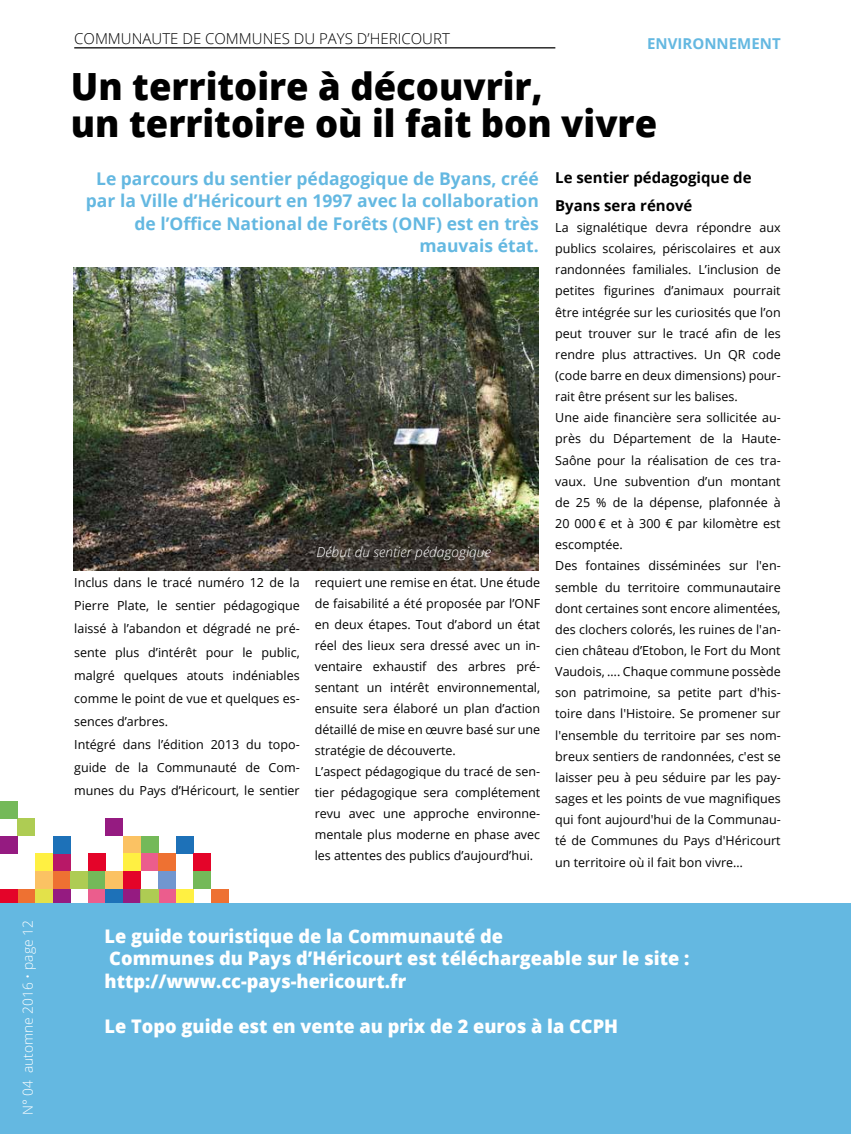
<style>
.page{position:relative;width:851px;height:1134px;background:#fff}
.page>*{position:absolute;margin:0;border:0;box-sizing:border-box;transform-origin:0 0}
.t1{font:800 37.5px/37.5px "Open Sans";color:#000}
.t2{font:800 18.75px/22.5px "Open Sans";color:#fff}
.t3{font:700 17.5px/22.5px "Open Sans";color:#64b8e1;text-align:right}
.t4{font:700 15px/27.9px "Open Sans";color:#000}
.t5{font:300 15px "Open Sans";color:#000}
.t6{font:700 15px "Open Sans";color:#64b8e1}
.t7{font:italic 300 13.75px "Open Sans";color:#fff}
.t8{font:300 13.75px "Open Sans";color:#fff}
.t9{font:12.5px/21.1px "Open Sans";color:#000}
</style>
<div class="page">
<div style="left:0;top:836px;width:18px;height:17px;background:#951b81"></div>
<div style="left:123px;top:836px;width:18px;height:17px;background:#fbc263"></div>
<div style="left:141px;top:836px;width:17px;height:17px;background:#74b959"></div>
<div style="left:53px;top:853px;width:17px;height:18px;background:#b81867"></div>
<div style="left:141px;top:853px;width:17px;height:18px;background:#eb5d8d"></div>
<div style="left:88px;top:871px;width:17px;height:18px;background:#74b959"></div>
<div style="left:158px;top:871px;width:18px;height:18px;background:#7196cf"></div>
<div style="left:18px;top:818px;width:17px;height:18px;background:#aecc53"></div>
<div style="left:88px;top:889px;width:17px;height:17px;background:#eb5d8d"></div>
<div style="left:123px;top:889px;width:18px;height:17px;background:#951b81"></div>
<div style="left:158px;top:889px;width:18px;height:17px;background:#eb5d8d"></div>
<div style="left:105px;top:818px;width:18px;height:18px;background:#951b81"></div>
<div style="left:105px;top:889px;width:18px;height:17px;background:#1d71b8"></div>
<div style="left:53px;top:836px;width:17px;height:17px;background:#1d71b8"></div>
<div style="left:35px;top:853px;width:18px;height:18px;background:#fff042"></div>
<div style="left:123px;top:853px;width:18px;height:18px;background:#fff042"></div>
<div style="left:158px;top:853px;width:18px;height:18px;background:#ee7132"></div>
<div style="left:53px;top:871px;width:17px;height:18px;background:#ee7132"></div>
<div style="left:70px;top:871px;width:18px;height:18px;background:#aecc53"></div>
<div style="left:18px;top:889px;width:17px;height:17px;background:#ee7132"></div>
<div style="left:35px;top:889px;width:18px;height:17px;background:#e3e14a"></div>
<div style="left:141px;top:889px;width:17px;height:17px;background:#aecc53"></div>
<div style="left:176px;top:889px;width:17px;height:17px;background:#fff042"></div>
<div style="left:211px;top:889px;width:17px;height:17px;background:#ee7132"></div>
<div style="left:0;top:801px;width:18px;height:17px;background:#74b959"></div>
<div style="left:176px;top:836px;width:17px;height:17px;background:#1d71b8"></div>
<div style="left:88px;top:853px;width:17px;height:18px;background:#e40429"></div>
<div style="left:193px;top:853px;width:18px;height:18px;background:#e40429"></div>
<div style="left:105px;top:871px;width:18px;height:18px;background:#fbc263"></div>
<svg style="left:193px;top:871px;width:18px;height:18px"></svg>
<div style="left:123px;top:871px;width:18px;height:18px;background:#e40429"></div>
<svg style="left:35px;top:871px;width:18px;height:18px"></svg>
<div style="left:0;top:889px;width:18px;height:17px;background:#e40429"></div>
<div style="left:53px;top:889px;width:17px;height:17px;background:#951b81"></div>
<div style="left:0;top:903px;width:850px;height:231px;background:#64b8e1"></div>
<hr style="left:74px;top:47px;width:481px;height:1px;background:#000">
<img style="left:73px;top:267px;width:466px;height:303px">
<hr style="left:850px;top:792px;width:1px;height:342px;background:#dadada">
<p class="t8" style="left:18px;top:1115px;width:196px;rotate:-90deg">N° 04 automne 2016 • page 12</p>
<p class="t5" style="left:74px;top:29px;width:377px">COMMUNAUTE DE COMMUNES DU PAYS D’HERICOURT</p>
<p class="t6" style="left:647px;top:33px;width:135px">ENVIRONNEMENT</p>
<h1 class="t1" style="left:71px;top:65px;width:587px">Un territoire à découvrir,<br>un territoire où il fait bon vivre</h1>
<h3 class="t3" style="left:86px;top:167px;width:454px">Le parcours du sentier pédagogique de Byans, créé par la Ville d’Héricourt en 1997 avec la collaboration de l’Office National de Forêts (ONF) est en très mauvais état.</h3>
<p class="t7" style="left:316px;top:543px;width:176px">Début du sentier pédagogique</p>
<p class="t9" style="left:74px;top:571px;width:227px;line-height:23.1px">Inclus dans le tracé numéro 12 de la Pierre Plate, le sentier pédagogique laissé à l’abandon et dégradé ne pré&shy;sente plus d’intérêt pour le public, malgré quelques atouts indéniables comme le point de vue et quelques es&shy;sences d’arbres.<br>Intégré dans l’édition 2013 du topo&shy;guide de la Communauté de Com&shy;munes du Pays d’Héricourt, le sentier</p>
<p class="t9" style="left:315px;top:572px;width:227px">requiert une remise en état. Une étude de faisabilité a été proposée par l’ONF en deux étapes. Tout d’abord un état réel des lieux sera dressé avec un in&shy;ventaire exhaustif des arbres pré&shy;sentant un intérêt environnemental, ensuite sera élaboré un plan d’action détaillé de mise en œuvre basé sur une stratégie de découverte.<br>L’aspect pédagogique du tracé de sen&shy;tier pédagogique sera complétement revu avec une approche environne&shy;mentale plus moderne en phase avec les attentes des publics d’aujourd’hui.</p>
<p class="t4" style="left:555px;top:163px;width:198px">Le sentier pédagogique de<br>Byans sera rénové</p>
<p class="t9" style="left:555px;top:217px;width:227px">La signalétique devra répondre aux publics scolaires, périscolaires et aux randonnées familiales. L’inclusion de petites figurines d’animaux pourrait être intégrée sur les curiosités que l’on peut trouver sur le tracé afin de les rendre plus attractives. Un QR code (code barre en deux dimensions) pour&shy;rait être présent sur les balises.<br>Une aide financière sera sollicitée au&shy;près du Département de la Haute-Saône pour la réalisation de ces tra&shy;vaux. Une subvention d’un montant de 25 % de la dépense, plafonnée à 20 000 € et à 300 € par kilomètre est escomptée.<br>Des fontaines disséminées sur l'en&shy;semble du territoire communautaire dont certaines sont encore alimentées, des clochers colorés, les ruines de l'an&shy;cien château d’Etobon, le Fort du Mont Vaudois, …. Chaque commune possède son patrimoine, sa petite part d'his&shy;toire dans l'Histoire. Se promener sur l'ensemble du territoire par ses nom&shy;breux sentiers de randonnées, c'est se laisser peu à peu séduire par les pay&shy;sages et les points de vue magnifiques qui font aujourd'hui de la Communau&shy;té de Communes du Pays d'Héricourt un territoire où il fait bon vivre…</p>
<h2 class="t2" style="left:105px;top:924px;width:586px">Le guide touristique de la Communauté de<br>Communes du Pays d’Héricourt est téléchargeable sur le site : http://www.cc-pays-hericourt.fr</h2>
<h2 class="t2" style="left:105px;top:1014px;width:515px">Le Topo guide est en vente au prix de 2 euros à la CCPH</h2>
</div>
